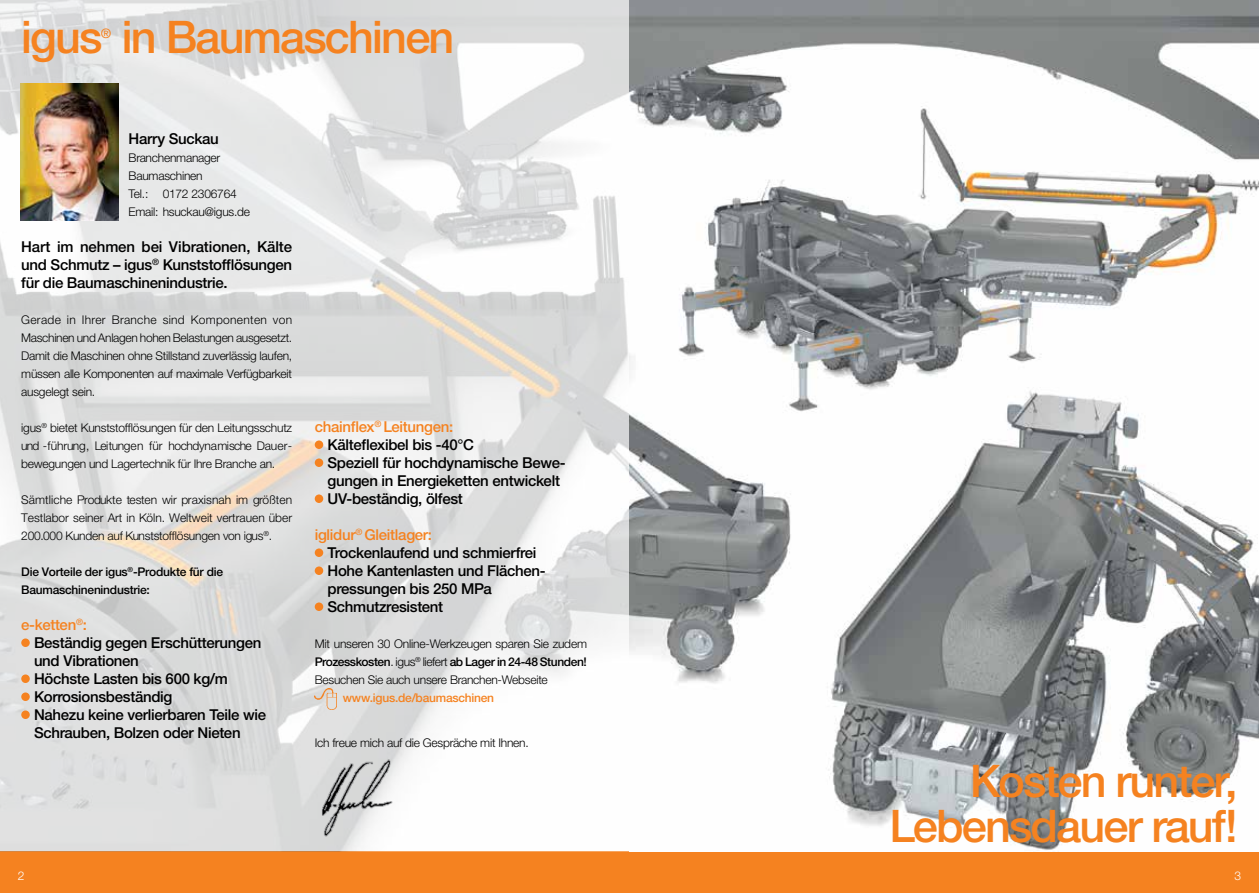
<style>
.page{position:relative;width:1259px;height:893px;background:#fff}
.page>*{position:absolute;margin:0;border:0;box-sizing:border-box;transform-origin:0 0}
.t1{font:500 45px/45px "Helvetica Neue LTW1 G";letter-spacing:-.04em;color:#f58220;text-align:right}
.t2{font:500 15px/18px "Helvetica Neue LTW1 G";letter-spacing:-.02em;color:#000}
.t3{font:500 13.05px "Helvetica Neue LTW1 G";color:#f58220}
.t4{font:300 12px/18px "Helvetica Neue LTW1 G";letter-spacing:-.02em;color:#000;text-align:justify}
.t5{font:500 12px/18px "Helvetica Neue LTW1 G";letter-spacing:-.02em;color:#000}
.t6{font:500 12px "Helvetica Neue LTW1 G";letter-spacing:-.02em;color:#f58220}
.t7{font:300 12px "Helvetica Neue LTW1 G";color:#fff}
.s1{color:#f58220}
.s2{font-weight:500}
</style>
<div class="page">
<div style="left:0;top:851px;width:1259px;height:42px;background:#f58220"></div>
<img style="left:0;top:0;width:1259px;height:851px">
<img style="left:21px;top:84px;width:97px;height:136px">
<div style="left:21px;top:638px;width:9px;height:9px;background:#f58220;border-radius:50%"></div>
<div style="left:21px;top:674px;width:9px;height:9px;background:#f58220;border-radius:50%"></div>
<div style="left:21px;top:692px;width:9px;height:9px;background:#f58220;border-radius:50%"></div>
<div style="left:21px;top:710px;width:9px;height:9px;background:#f58220;border-radius:50%"></div>
<div style="left:315px;top:440px;width:8px;height:9px;background:#f58220;border-radius:50%"></div>
<div style="left:315px;top:458px;width:8px;height:9px;background:#f58220;border-radius:50%"></div>
<div style="left:315px;top:494px;width:8px;height:9px;background:#f58220;border-radius:50%"></div>
<div style="left:315px;top:548px;width:8px;height:9px;background:#f58220;border-radius:50%"></div>
<div style="left:315px;top:566px;width:8px;height:9px;background:#f58220;border-radius:50%"></div>
<div style="left:315px;top:602px;width:8px;height:9px;background:#f58220;border-radius:50%"></div>
<img style="left:315px;top:689px;width:21px;height:20px">
<img style="left:315px;top:753px;width:87px;height:85px">
<h1 class="t1" style="left:21px;top:15px;width:435px">igus in Baumaschinen</h1>
<p class="t3" style="left:101px;top:26px;width:12px">®</p>
<p class="t2" style="left:129px;top:130px;width:92px">Harry Suckau</p>
<p class="t4" style="left:129px;top:149px;width:123px;text-align:left">Branchenmanager<br>Baumaschinen<br>Tel.: 0172 2306764<br>Email: hsuckau@igus.de</p>
<p class="t2" style="left:21px;top:238px;width:272px;text-align:justify">Hart im nehmen bei Vibrationen, Kälte und Schmutz – igus<sup>®</sup> Kunststofflösungen für die Baumaschinenindustrie.</p>
<p class="t4" style="left:21px;top:311px;width:272px">Gerade in Ihrer Branche sind Komponenten von Maschinen und Anlagen hohen Belastungen ausgesetzt.<br>Damit die Maschinen ohne Stillstand zuverlässig laufen, müssen alle Komponenten auf maximale Verfügbarkeit ausgelegt sein.</p>
<p class="t4" style="left:21px;top:419px;width:272px">igus<sup>®</sup> bietet Kunststofflösungen für den Leitungsschutz und -führung, Leitungen für hochdynamische Dauer&shy;bewegungen und Lagertechnik für Ihre Branche an.</p>
<p class="t4" style="left:21px;top:491px;width:272px">Sämtliche Produkte testen wir praxisnah im größten Testlabor seiner Art in Köln. Weltweit vertrauen über 200.000 Kunden auf Kunststofflösungen von igus<sup>®</sup>.</p>
<p class="t5" style="left:21px;top:563px;width:203px">Die Vorteile der igus<sup>®</sup>-Produkte für die<br>Baumaschinenindustrie:</p>
<p class="t2" style="left:34px;top:616px;width:234px;text-indent:-13px"><span class="s1">e-ketten</span><sup>®</sup><span class="s1">:<br></span>Beständig gegen Erschütterungen und Vibrationen<br>Höchste Lasten bis 600 kg/m<br>Korrosionsbeständig<br>Nahezu keine verlierbaren Teile wie<br>Schrauben, Bolzen oder Nieten</p>
<p class="t2" style="left:327px;top:418px;width:240px;text-indent:-13px"><span class="s1">chainflex</span><sup>®</sup> <span class="s1">Leitungen:<br></span>Kälteflexibel bis -40°C<br>Speziell für hochdynamische Bewe&shy;gungen in Energieketten entwickelt<br>UV-beständig, ölfest</p>
<p class="t2" style="left:327px;top:526px;width:220px;text-indent:-13px"><span class="s1">iglidur</span><sup>®</sup> <span class="s1">Gleitlager:<br></span>Trockenlaufend und schmierfrei<br>Hohe Kantenlasten und Flächen&shy;pressungen bis 250 MPa<br>Schmutzresistent</p>
<p class="t4" style="left:315px;top:635px;width:274px">Mit unseren 30 Online-Werkzeugen sparen Sie zudem <span class="s2">Prozesskosten</span>. igus<sup>®</sup> liefert <span class="s2">ab Lager in 24-48 Stunden!<br></span>Besuchen Sie auch unsere Branchen-Webseite</p>
<p class="t6" style="left:343px;top:691px;width:153px">www.igus.de/baumaschinen</p>
<p class="t4" style="left:315px;top:734px;width:215px">Ich freue mich auf die Gespräche mit Ihnen.</p>
<h1 class="t1" style="left:889px;top:758px;width:349px">Kosten runter,<br>Lebensdauer rauf!</h1>
<p class="t7" style="left:18px;top:869px;width:8px">2</p>
<p class="t7" style="left:1234px;top:869px;width:8px">3</p>
</div>
